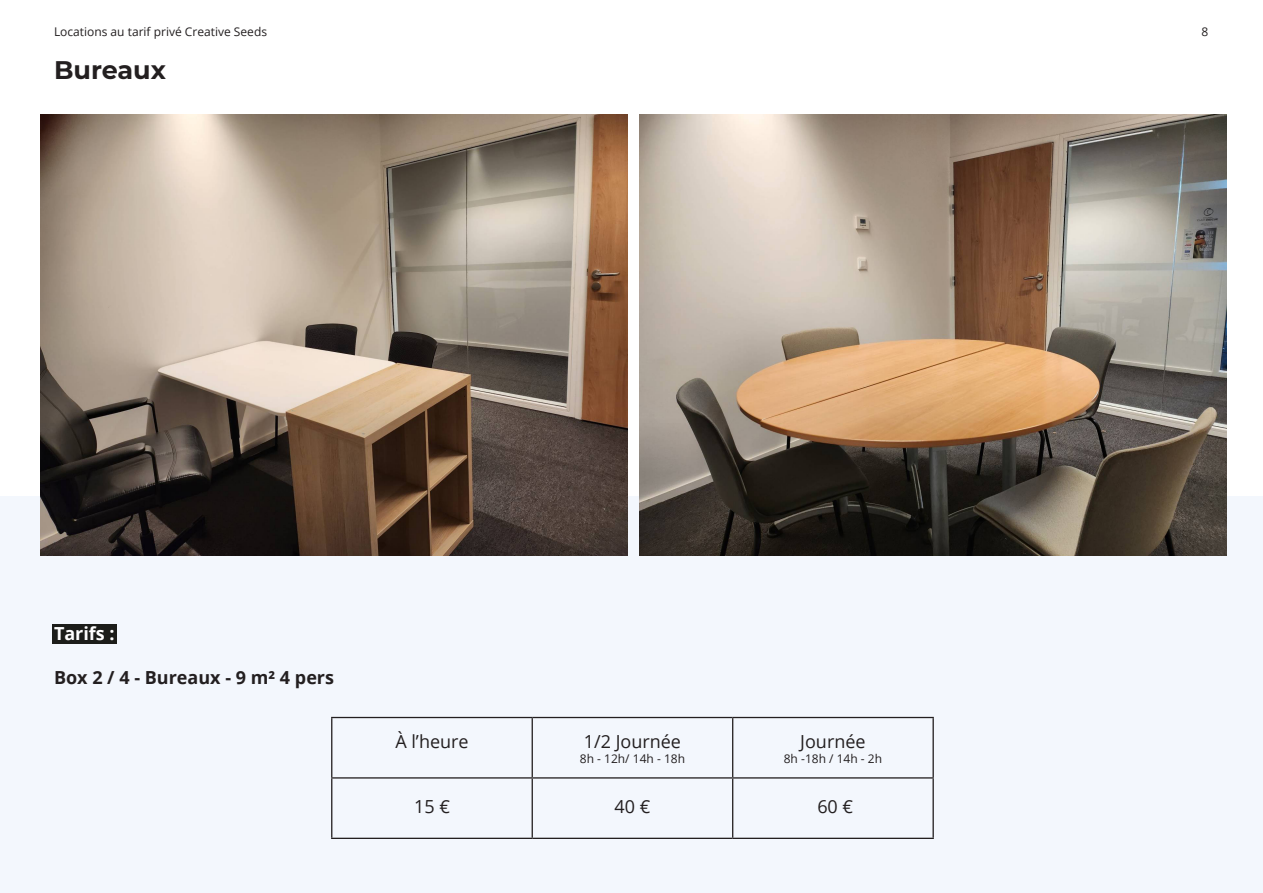
<style>
.page{position:relative;width:1263px;height:893px;background:#fff}
.page>*{position:absolute;margin:0;border:0;box-sizing:border-box;transform-origin:0 0}
.titrage{font:700 25.5px "Montserrat";color:#231f20}
.texte_de_labeur{font:18px "Open Sans";color:#231f20}
.texte_de_labeur-2{font:700 18px "Open Sans";color:#231f20}
.texte_de_labeur-3{font:700 18px "Open Sans";color:#fff}
.texte_de_labeur-4{font:12px "Open Sans";color:#231f20}
</style>
<div class="page">
<div style="left:0;top:496px;width:1263px;height:397px;background:#f3f7fd"></div>
<div style="left:52px;top:624px;width:65px;height:20px;background:#1c1d1a"></div>
<hr style="left:331px;top:717px;width:201px;height:1px;background:#231f20">
<hr style="left:331px;top:718px;width:1px;height:59px;background:#231f20">
<hr style="left:532px;top:717px;width:201px;height:1px;background:#231f20">
<hr style="left:532px;top:718px;width:1px;height:59px;background:#231f20">
<hr style="left:733px;top:717px;width:201px;height:1px;background:#231f20">
<hr style="left:732px;top:718px;width:1px;height:59px;background:#231f20">
<hr style="left:932px;top:718px;width:2px;height:59px;background:#231f20">
<hr style="left:331px;top:777px;width:201px;height:2px;background:#231f20">
<hr style="left:331px;top:779px;width:1px;height:59px;background:#231f20">
<hr style="left:532px;top:777px;width:201px;height:2px;background:#231f20">
<hr style="left:532px;top:779px;width:1px;height:59px;background:#231f20">
<hr style="left:733px;top:777px;width:201px;height:2px;background:#231f20">
<hr style="left:732px;top:779px;width:1px;height:59px;background:#231f20">
<hr style="left:932px;top:779px;width:2px;height:59px;background:#231f20">
<hr style="left:331px;top:838px;width:201px;height:1px;background:#231f20">
<hr style="left:532px;top:838px;width:201px;height:1px;background:#231f20">
<hr style="left:733px;top:838px;width:201px;height:1px;background:#231f20">
<img style="left:40px;top:115px;width:588px;height:440px">
<img style="left:640px;top:115px;width:587px;height:440px">
<p class="texte_de_labeur-4" style="left:54px;top:24px;width:215px">Locations au tarif privé Creative Seeds</p>
<p class="texte_de_labeur-4" style="left:1201px;top:24px;width:8px">8</p>
<p class="titrage" style="left:54px;top:51px;width:113px">Bureaux</p>
<p class="texte_de_labeur-3" style="left:54px;top:621px;width:62px">Tarifs :</p>
<p class="texte_de_labeur-2" style="left:54px;top:664px;width:282px">Box 2 / 4 - Bureaux - 9 m² 4 pers</p>
<p class="texte_de_labeur" style="left:395px;top:729px;width:75px">À l’heure</p>
<p class="texte_de_labeur" style="left:584px;top:729px;width:99px">1/2 Journée</p>
<p class="texte_de_labeur-4" style="left:580px;top:750px;width:107px">8h - 12h/ 14h - 18h</p>
<p class="texte_de_labeur" style="left:800px;top:729px;width:67px">Journée</p>
<p class="texte_de_labeur-4" style="left:784px;top:750px;width:100px">8h -18h / 14h - 2h</p>
<p class="texte_de_labeur" style="left:414px;top:794px;width:37px">15 €</p>
<p class="texte_de_labeur" style="left:614px;top:794px;width:37px">40 €</p>
<p class="texte_de_labeur" style="left:817px;top:794px;width:37px">60 €</p>
</div>
